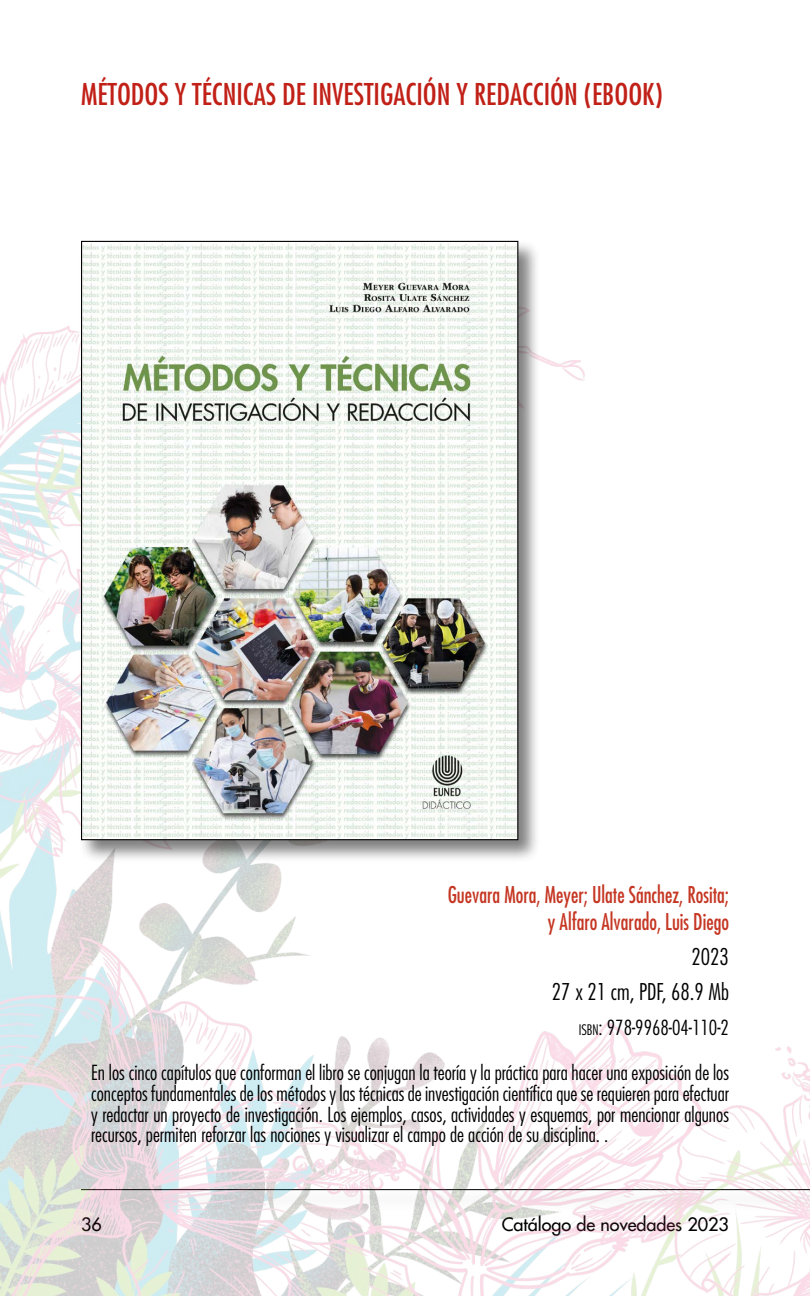
<style>
.page{position:relative;width:810px;height:1296px;background:#fff}
.page>*{position:absolute;margin:0;border:0;box-sizing:border-box;transform-origin:0 0}
.t1{font:condensed 29.25px "Futura Std";color:#c12017}
.t2{font:condensed 22.5px/27px "Futura Std";color:#c53623;text-align:right;scale:.9 1}
.t3{font:300 condensed 22.5px/34.9px "Futura Std";color:#000;text-align:right}
.t4{font:300 condensed 20.25px/20.9px "Futura Std";color:#000;text-align:justify}
.t5{font:500 18px "Futura Std";color:#000}
.s1{font-size:14.17px}
.s2{font-style:inherit}
</style>
<div class="page">
<img style="left:0;top:325px;width:810px;height:971px">
<div style="left:79px;top:239px;width:462px;height:624px;background:#000;opacity:.5"></div>
<img style="left:83px;top:243px;width:433px;height:595px">
<h1 class="t1" style="left:81px;top:77px;width:583px">MÉTODOS Y TÉCNICAS DE INVESTIGACIÓN Y REDACCIÓN (EBOOK)</h1>
<p class="t2" style="left:448px;top:881px;width:314px">Guevara Mora, Meyer; Ulate Sánchez, Rosita; y Alfaro Alvarado, Luis Diego</p>
<p class="t3" style="left:552px;top:940px;width:179px">2023<br>27 x 21 cm, PDF, 68.9 Mb</p>
<p class="t4" style="left:579px;top:1017px;width:152px"><span class="s1">isbn</span><span class="s2">:</span> 978-9968-04-110-2</p>
<p class="t4" style="left:91px;top:1062px;width:639px">En los cinco capítulos que conforman el libro se conjugan la teoría y la práctica para hacer una exposición de los conceptos fundamentales de los métodos y las técnicas de investigación científica que se requieren para efectuar y redactar un proyecto de investigación. Los ejemplos, casos, actividades y esquemas, por mencionar algunos recursos, permiten reforzar las nociones y visualizar el campo de acción de su disciplina. .</p>
<p class="t5" style="left:81px;top:1213px;width:22px">36</p>
<p class="t5" style="left:502px;top:1213px;width:229px">Catálogo de novedades 2023</p>
</div>
